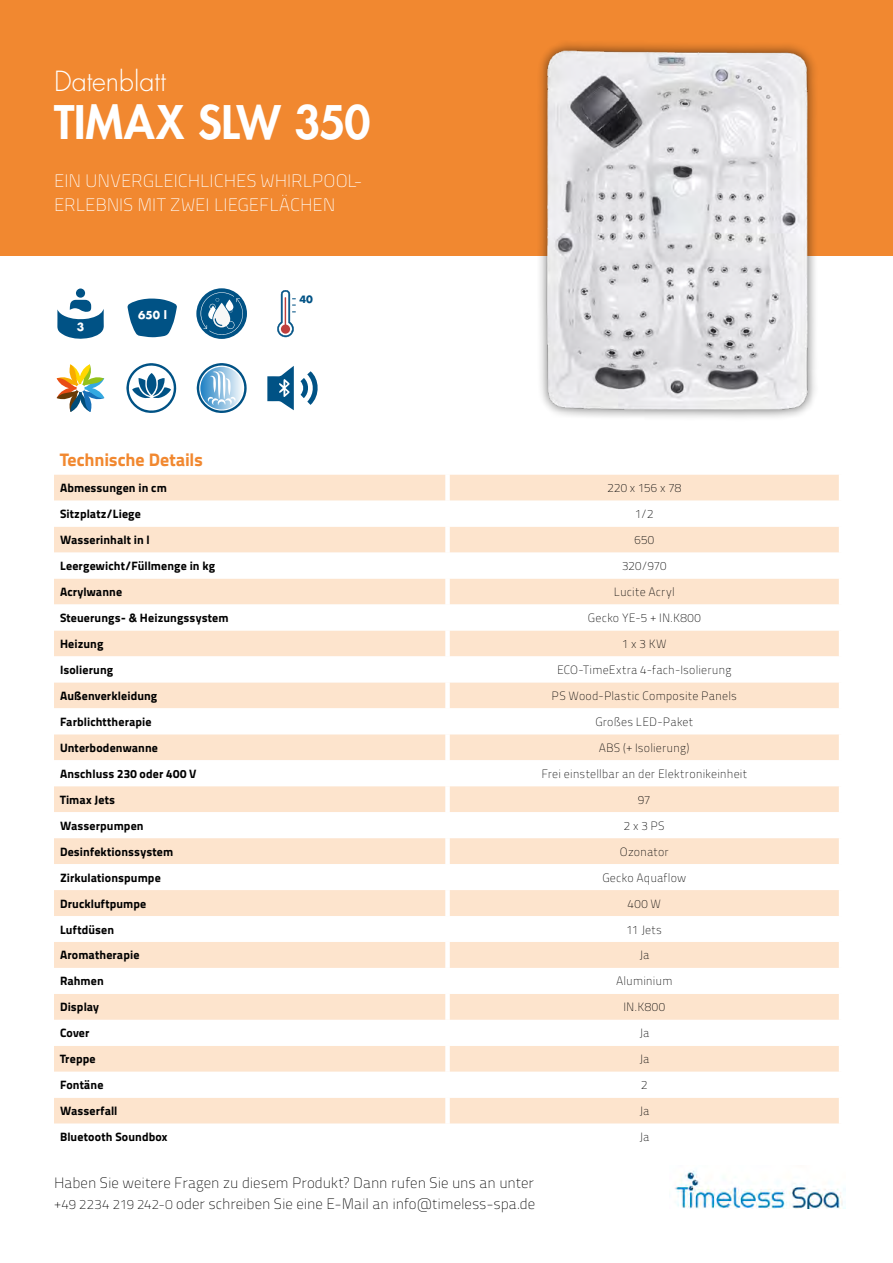
<style>
.page{position:relative;width:893px;height:1263px;background:#fff}
.page>*{position:absolute;margin:0;border:0;box-sizing:border-box;transform-origin:0 0}
.t1{font:800 45px "Futura Std";letter-spacing:-.005em;color:#fff}
.t2{font:300 27px "Futura Std";color:#fff}
.t3{font:18px/24px "Titillium Title 20";color:#fff}
.t4{font:18px "Titillium Text 25 L 999 wt";letter-spacing:-.01em;color:#f18830}
.t5{font:15px/21px "Titillium Title 20";color:#000}
.t6{font:12px "Titillium Text 25 L 999 wt";letter-spacing:.01em;color:#000}
.t7{font:12px "Titillium Maps 29 L 1 wt";letter-spacing:.01em;color:#000}
.t8{font:700 10.95px "Futura Std";color:#fff}
.t9{font:700 10.65px "Futura Std";color:#fff}
.t10{font:700 9.9px "Futura Std";color:#005285}
.s1{font-size:13.5px}
</style>
<div class="page">
<div style="left:0;top:0;width:893px;height:255px;background:#f18830"></div>
<div style="left:536px;top:40px;width:283px;height:381px;background:#000;opacity:.5"></div>
<img style="left:540px;top:42px;width:270px;height:377px">
<svg style="left:127px;top:298px;width:50px;height:39px"></svg>
<svg style="left:57px;top:300px;width:47px;height:39px"></svg>
<div style="left:76px;top:288px;width:9px;height:10px;background:#005285;border-radius:50%"></div>
<svg style="left:196px;top:288px;width:51px;height:51px"></svg>
<svg style="left:199px;top:290px;width:45px;height:46px"></svg>
<svg style="left:277px;top:290px;width:19px;height:47px"></svg>
<svg style="left:56px;top:364px;width:49px;height:48px"></svg>
<div style="left:77px;top:384px;width:8px;height:8px;background:#fff;border-radius:50%"></div>
<svg style="left:126px;top:363px;width:50px;height:50px"></svg>
<div style="left:54px;top:475px;width:785px;height:26px;background:#fde4cd"></div>
<svg style="left:54px;top:527px;width:785px;height:597px;fill:#fde4cd"></svg>
<div style="left:445px;top:475px;width:5px;height:26px;background:#fff"></div>
<div style="left:445px;top:527px;width:5px;height:26px;background:#fff"></div>
<div style="left:445px;top:553px;width:5px;height:25px;background:#fff"></div>
<div style="left:445px;top:578px;width:5px;height:26px;background:#fff"></div>
<div style="left:445px;top:604px;width:5px;height:26px;background:#fff"></div>
<div style="left:445px;top:630px;width:5px;height:26px;background:#fff"></div>
<div style="left:445px;top:656px;width:5px;height:26px;background:#fff"></div>
<div style="left:445px;top:682px;width:5px;height:26px;background:#fff"></div>
<div style="left:445px;top:708px;width:5px;height:26px;background:#fff"></div>
<div style="left:445px;top:734px;width:5px;height:26px;background:#fff"></div>
<div style="left:445px;top:760px;width:5px;height:26px;background:#fff"></div>
<div style="left:445px;top:786px;width:5px;height:26px;background:#fff"></div>
<div style="left:445px;top:812px;width:5px;height:26px;background:#fff"></div>
<div style="left:445px;top:838px;width:5px;height:26px;background:#fff"></div>
<div style="left:445px;top:864px;width:5px;height:26px;background:#fff"></div>
<div style="left:445px;top:890px;width:5px;height:26px;background:#fff"></div>
<div style="left:445px;top:916px;width:5px;height:26px;background:#fff"></div>
<div style="left:445px;top:942px;width:5px;height:26px;background:#fff"></div>
<div style="left:445px;top:968px;width:5px;height:26px;background:#fff"></div>
<div style="left:445px;top:994px;width:5px;height:26px;background:#fff"></div>
<div style="left:445px;top:1020px;width:5px;height:26px;background:#fff"></div>
<div style="left:445px;top:1046px;width:5px;height:26px;background:#fff"></div>
<div style="left:445px;top:1072px;width:5px;height:26px;background:#fff"></div>
<div style="left:445px;top:1098px;width:5px;height:26px;background:#fff"></div>
<img style="left:674px;top:1170px;width:172px;height:39px">
<svg style="left:197px;top:363px;width:50px;height:50px"></svg>
<svg style="left:307px;top:371px;width:11px;height:34px"></svg>
<svg style="left:300px;top:378px;width:9px;height:20px"></svg>
<svg style="left:267px;top:366px;width:27px;height:44px"></svg>
<h2 class="t2" style="left:54px;top:65px;width:114px">Datenblatt</h2>
<h1 class="t1" style="left:54px;top:94px;width:318px">TIMAX SLW 350</h1>
<h3 class="t3" style="left:54px;top:168px;width:310px">EIN UNVERGLEICHLICHES WHIRLPOOL-<br>ERLEBNIS MIT ZWEI LIEGEFLÄCHEN</h3>
<p class="t8" style="left:77px;top:320px;width:9px">3</p>
<p class="t9" style="left:138px;top:308px;width:30px">650 l</p>
<p class="t10" style="left:299px;top:292px;width:15px">40</p>
<h3 class="t4" style="left:60px;top:446px;width:145px">Technische Details</h3>
<p class="t6" style="left:60px;top:479px;width:108px">Abmessungen in cm</p>
<p class="t7" style="left:607px;top:479px;width:75px">220 x 156 x 78</p>
<p class="t6" style="left:60px;top:504px;width:82px">Sitzplatz/Liege</p>
<p class="t7" style="left:635px;top:505px;width:20px">1/2</p>
<p class="t6" style="left:60px;top:530px;width:91px">Wasserinhalt in l</p>
<p class="t7" style="left:634px;top:531px;width:21px">650</p>
<p class="t6" style="left:60px;top:556px;width:157px">Leergewicht/Füllmenge in kg</p>
<p class="t7" style="left:622px;top:557px;width:46px">320/970</p>
<p class="t6" style="left:60px;top:582px;width:64px">Acrylwanne</p>
<p class="t7" style="left:614px;top:583px;width:62px">Lucite Acryl</p>
<p class="t6" style="left:60px;top:608px;width:170px">Steuerungs- &amp; Heizungssystem</p>
<p class="t7" style="left:588px;top:609px;width:114px">Gecko YE-5 + IN.K800</p>
<p class="t6" style="left:60px;top:634px;width:45px">Heizung</p>
<p class="t7" style="left:622px;top:635px;width:46px">1 x 3 KW</p>
<p class="t6" style="left:60px;top:660px;width:55px">Isolierung</p>
<p class="t7" style="left:557px;top:661px;width:176px">ECO-TimeExtra 4-fach-Isolierung</p>
<p class="t6" style="left:60px;top:686px;width:99px">Außenverkleidung</p>
<p class="t7" style="left:552px;top:687px;width:187px">PS Wood-Plastic Composite Panels</p>
<p class="t6" style="left:60px;top:712px;width:93px">Farblichttherapie</p>
<p class="t7" style="left:595px;top:713px;width:99px">Großes LED-Paket</p>
<p class="t6" style="left:60px;top:738px;width:100px">Unterbodenwanne</p>
<p class="t7" style="left:599px;top:739px;width:92px">ABS (+ Isolierung)</p>
<p class="t6" style="left:60px;top:764px;width:138px">Anschluss 230 oder 400 V</p>
<p class="t7" style="left:541px;top:765px;width:207px">Frei einstellbar an der Elektronikeinheit</p>
<p class="t6" style="left:60px;top:790px;width:57px">Timax Jets</p>
<p class="t7" style="left:638px;top:791px;width:14px">97</p>
<p class="t6" style="left:60px;top:816px;width:85px">Wasserpumpen</p>
<p class="t7" style="left:624px;top:817px;width:42px">2 x 3 PS</p>
<p class="t6" style="left:60px;top:842px;width:115px">Desinfektionssystem</p>
<p class="t7" style="left:620px;top:843px;width:50px">Ozonator</p>
<p class="t6" style="left:60px;top:868px;width:102px">Zirkulationspumpe</p>
<p class="t7" style="left:602px;top:869px;width:85px">Gecko Aquaflow</p>
<p class="t6" style="left:60px;top:894px;width:88px">Druckluftpumpe</p>
<p class="t7" style="left:628px;top:895px;width:35px">400 W</p>
<p class="t6" style="left:60px;top:920px;width:56px">Luftdüsen</p>
<p class="t7" style="left:627px;top:921px;width:37px">11 Jets</p>
<p class="t6" style="left:60px;top:946px;width:81px">Aromatherapie</p>
<p class="t7" style="left:639px;top:947px;width:11px">Ja</p>
<p class="t6" style="left:60px;top:972px;width:45px">Rahmen</p>
<p class="t7" style="left:616px;top:973px;width:58px">Aluminium</p>
<p class="t6" style="left:60px;top:998px;width:41px">Display</p>
<p class="t7" style="left:624px;top:999px;width:43px">IN.K800</p>
<p class="t6" style="left:60px;top:1024px;width:31px">Cover</p>
<p class="t7" style="left:639px;top:1024px;width:11px">Ja</p>
<p class="t6" style="left:60px;top:1050px;width:37px">Treppe</p>
<p class="t7" style="left:639px;top:1050px;width:11px">Ja</p>
<p class="t6" style="left:60px;top:1075px;width:45px">Fontäne</p>
<p class="t7" style="left:641px;top:1076px;width:8px">2</p>
<p class="t6" style="left:60px;top:1101px;width:59px">Wasserfall</p>
<p class="t7" style="left:639px;top:1102px;width:11px">Ja</p>
<p class="t6" style="left:60px;top:1127px;width:109px">Bluetooth Soundbox</p>
<p class="t7" style="left:639px;top:1128px;width:11px">Ja</p>
<p class="t5" style="left:54px;top:1172px;width:483px">Haben Sie weitere Fragen zu diesem Produkt? Dann rufen Sie uns an unter <span class="s1">+49 2234 219 242-0</span> oder schreiben Sie eine E-Mail an info@timeless-spa.de</p>
</div>
